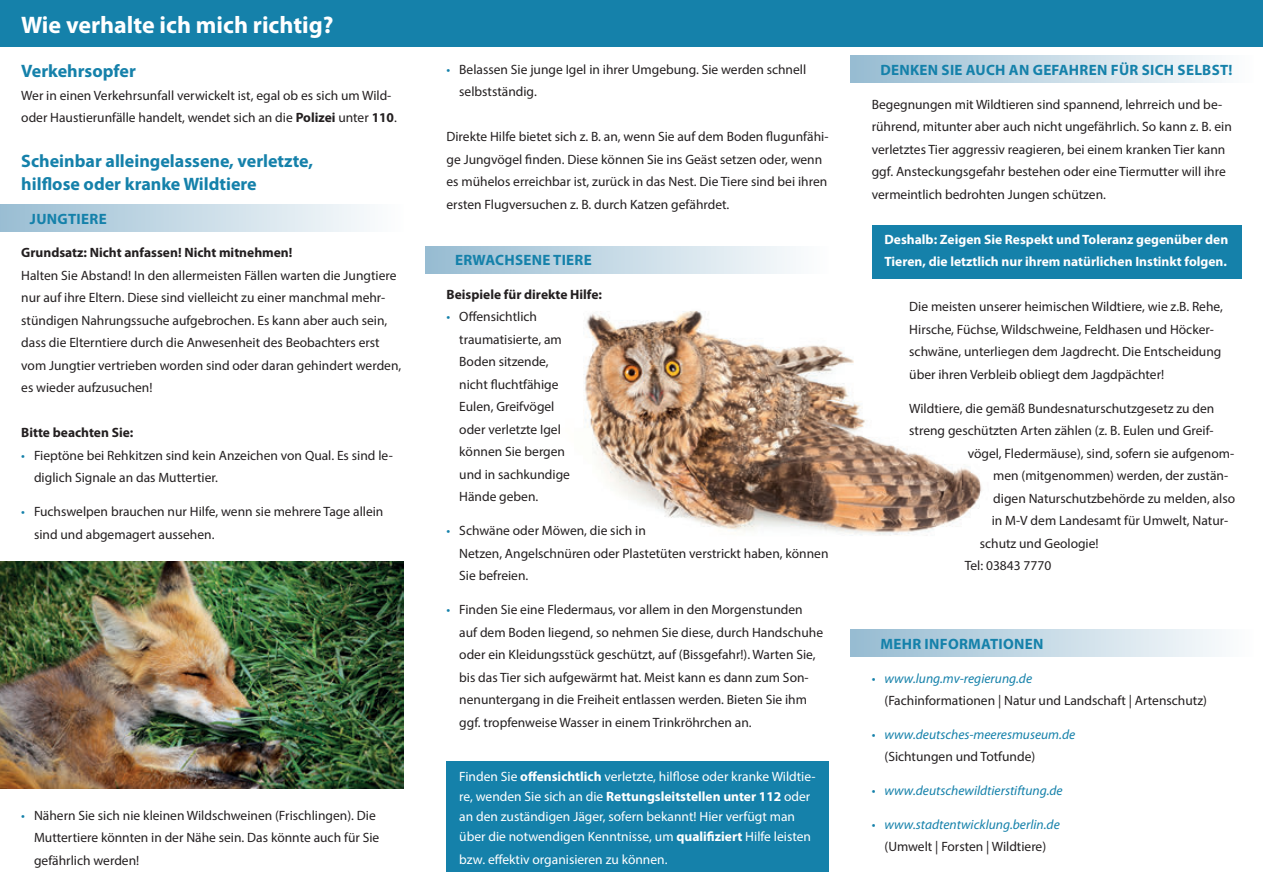
<style>
.page{position:relative;width:1263px;height:893px;background:#fff}
.page>*{position:absolute;margin:0;border:0;box-sizing:border-box;transform-origin:0 0}
.t1{font:700 24px "Myriad Pro";color:#fff}
.t2{font:700 18px/22.5px "Myriad Pro";color:#1581aa}
.t3{font:700 15px "Myriad Pro";letter-spacing:.02em;color:#1581aa}
.t4{font:13.5px/22.5px "Myriad Pro";color:#231f20}
.t5{font:13.5px/20.2px "Myriad Pro";color:#fff}
.t6{font:italic 13.5px/22.5px "Myriad Pro";color:#1581aa}
.t7{font:700 13.5px/22.5px "Myriad Pro";color:#fff}
.t8{font:700 13.5px "Myriad Pro";color:#231f20}
.s1{font-weight:700}
.s2{color:#1581aa}
.s3{font-style:italic;color:#1581aa}
.s4{font-style:normal}
.s5{font-style:normal;color:#231f20}
</style>
<div class="page">
<img style="left:503px;top:273px;width:479px;height:263px">
<div style="left:0;top:205px;width:404px;height:27px;background:linear-gradient(to right,#9abdd3,#fdfefe)"></div>
<div style="left:425px;top:246px;width:404px;height:27px;background:linear-gradient(to right,#96bbd1,#fdfefe)"></div>
<div style="left:850px;top:56px;width:404px;height:27px;background:linear-gradient(to right,#96bbd1,#fdfefe)"></div>
<div style="left:850px;top:629px;width:404px;height:28px;background:linear-gradient(to right,#96bbd1,#fdfefe)"></div>
<div style="left:446px;top:761px;width:383px;height:111px;background:#1581aa"></div>
<div style="left:872px;top:225px;width:370px;height:54px;background:#1581aa"></div>
<div style="left:0;top:0;width:1263px;height:47px;background:#1581aa"></div>
<img style="left:0;top:561px;width:404px;height:227px">
<h1 class="t1" style="left:21px;top:9px;width:314px">Wie verhalte ich mich richtig?</h1>
<h2 class="t2" style="left:21px;top:59px;width:116px">Verkehrsopfer</h2>
<p class="t4" style="left:21px;top:84px;width:377px">Wer in einen Verkehrsunfall verwickelt ist, egal ob es sich um Wild&shy;oder Haustierunfälle handelt, wendet sich an die <span class="s1">Polizei</span> unter <span class="s1">110</span>.</p>
<h2 class="t2" style="left:21px;top:149px;width:293px">Scheinbar alleingelassene, verletzte, hilflose oder kranke Wildtiere</h2>
<p class="t3" style="left:30px;top:209px;width:78px">JUNGTIERE</p>
<p class="t8" style="left:21px;top:244px;width:273px">Grundsatz: Nicht anfassen! Nicht mitnehmen!</p>
<p class="t4" style="left:21px;top:264px;width:382px">Halten Sie Abstand! In den allermeisten Fällen warten die Jungtiere nur auf ihre Eltern. Diese sind vielleicht zu einer manchmal mehr&shy;stündigen Nahrungssuche aufgebrochen. Es kann aber auch sein, dass die Elterntiere durch die Anwesenheit des Beobachters erst vom Jungtier vertrieben worden sind oder daran gehindert werden, es wieder aufzusuchen!</p>
<p class="t8" style="left:21px;top:424px;width:114px">Bitte beachten Sie:</p>
<p class="t4" style="left:34px;top:444px;width:360px;text-indent:-13px"><span class="s2">•</span> Fieptöne bei Rehkitzen sind kein Anzeichen von Qual. Es sind le&shy;diglich Signale an das Muttertier.</p>
<p class="t4" style="left:34px;top:500px;width:351px;text-indent:-13px"><span class="s2">•</span> Fuchswelpen brauchen nur Hilfe, wenn sie mehrere Tage allein sind und abgemagert aussehen.</p>
<p class="t4" style="left:34px;top:804px;width:347px;text-indent:-13px"><span class="s2">•</span> Nähern Sie sich nie kleinen Wildschweinen (Frischlingen). Die<br>Muttertiere könnten in der Nähe sein. Das könnte auch für Sie gefährlich werden!</p>
<p class="t4" style="left:459px;top:58px;width:348px;text-indent:-13px"><span class="s2">•</span> Belassen Sie junge Igel in ihrer Umgebung. Sie werden schnell selbstständig.</p>
<p class="t4" style="left:446px;top:125px;width:383px">Direkte Hilfe bietet sich z. B. an, wenn Sie auf dem Boden flugunfähi&shy;ge Jungvögel finden. Diese können Sie ins Geäst setzen oder, wenn es mühelos erreichbar ist, zurück in das Nest. Die Tiere sind bei ihren ersten Flugversuchen z. B. durch Katzen gefährdet.</p>
<p class="t3" style="left:455px;top:250px;width:138px">ERWACHSENE TIERE</p>
<p class="t8" style="left:446px;top:286px;width:157px">Beispiele für direkte Hilfe:</p>
<p class="t4" style="left:459px;top:305px;width:112px;text-indent:-13px"><span class="s2">•</span> Offensichtlich traumatisierte, am<br>Boden sitzende, nicht fluchtfähige<br>Eulen, Greifvögel oder verletzte Igel können Sie bergen und in sachkundige<br>Hände geben.</p>
<p class="t4" style="left:459px;top:519px;width:371px;text-indent:-13px"><span class="s2">•</span> Schwäne oder Möwen, die sich in<br>Netzen, Angelschnüren oder Plastetüten verstrickt haben, können<br>Sie befreien.</p>
<p class="t4" style="left:459px;top:598px;width:365px;text-indent:-13px"><span class="s2">•</span> Finden Sie eine Fledermaus, vor allem in den Morgenstunden auf dem Boden liegend, so nehmen Sie diese, durch Handschuhe oder ein Kleidungsstück geschützt, auf (Bissgefahr!). Warten Sie, bis das Tier sich aufgewärmt hat. Meist kann es dann zum Son&shy;nenuntergang in die Freiheit entlassen werden. Bieten Sie ihm ggf. tropfenweise Wasser in einem Trinkröhrchen an.</p>
<p class="t5" style="left:459px;top:766px;width:358px">Finden Sie <span class="s1">offensichtlich</span> verletzte, hilflose oder kranke Wildtie&shy;re, wenden Sie sich an die <span class="s1">Rettungsleitstellen unter 112</span> oder an den zuständigen Jäger, sofern bekannt! Hier verfügt man über die notwendigen Kenntnisse, um <span class="s1">qualifiziert</span> Hilfe leisten</p>
<p class="t5" style="left:459px;top:849px;width:210px">bzw. effektiv organisieren zu können.</p>
<p class="t3" style="left:880px;top:60px;width:354px">DENKEN SIE AUCH AN GEFAHREN FÜR SICH SELBST!</p>
<p class="t4" style="left:872px;top:93px;width:362px">Begegnungen mit Wildtieren sind spannend, lehrreich und be&shy;rührend, mitunter aber auch nicht ungefährlich. So kann z. B. ein verletztes Tier aggressiv reagieren, bei einem kranken Tier kann ggf. Ansteckungsgefahr bestehen oder eine Tiermutter will ihre vermeintlich bedrohten Jungen schützen.</p>
<p class="t7" style="left:884px;top:228px;width:345px">Deshalb: Zeigen Sie Respekt und Toleranz gegenüber den<br>Tieren, die letztlich nur ihrem natürlichen Instinkt folgen.</p>
<p class="t4" style="left:909px;top:295px;width:315px">Die meisten unserer heimischen Wildtiere, wie z.B. Rehe, Hirsche, Füchse, Wildschweine, Feldhasen und Höcker&shy;schwäne, unterliegen dem Jagdrecht. Die Entscheidung über ihren Verbleib obliegt dem Jagdpächter!</p>
<p class="t4" style="left:909px;top:397px;width:307px">Wildtiere, die gemäß Bundesnaturschutzgesetz zu den</p>
<p class="t4" style="left:909px;top:419px;width:306px">streng geschützten Arten zählen (z. B. Eulen und Greif-</p>
<p class="t4" style="left:968px;top:442px;width:268px">vögel, Fledermäuse), sind, sofern sie aufgenom-</p>
<p class="t4" style="left:993px;top:464px;width:236px">men (mitgenommen) werden, der zustän-</p>
<p class="t4" style="left:993px;top:487px;width:243px">digen Naturschutzbehörde zu melden, also</p>
<p class="t4" style="left:992px;top:509px;width:238px">in M-V dem Landesamt für Umwelt, Natur-</p>
<p class="t4" style="left:980px;top:532px;width:120px">schutz und Geologie!</p>
<p class="t4" style="left:965px;top:554px;width:88px">Tel: 03843 7770</p>
<p class="t3" style="left:880px;top:634px;width:165px">MEHR INFORMATIONEN</p>
<p class="t4" style="left:884px;top:667px;width:324px;text-indent:-13px"><span class="s2">•</span> <span class="s3">www.lung.mv-regierung.de<br></span>(Fachinformationen | Natur und Landschaft | Artenschutz)</p>
<p class="t6" style="left:884px;top:723px;width:192px;text-indent:-13px"><span class="s4">•</span> www.deutsches-meeresmuseum.de <span class="s5">(Sichtungen und Totfunde)</span></p>
<p class="t6" style="left:872px;top:779px;width:192px"><span class="s4">•</span> www.deutschewildtierstiftung.de</p>
<p class="t6" style="left:872px;top:813px;width:190px;text-align:center"><span class="s4">•</span> www.stadtentwicklung.berlin.de <span class="s5">(Umwelt | Forsten | Wildtiere)</span></p>
</div>
